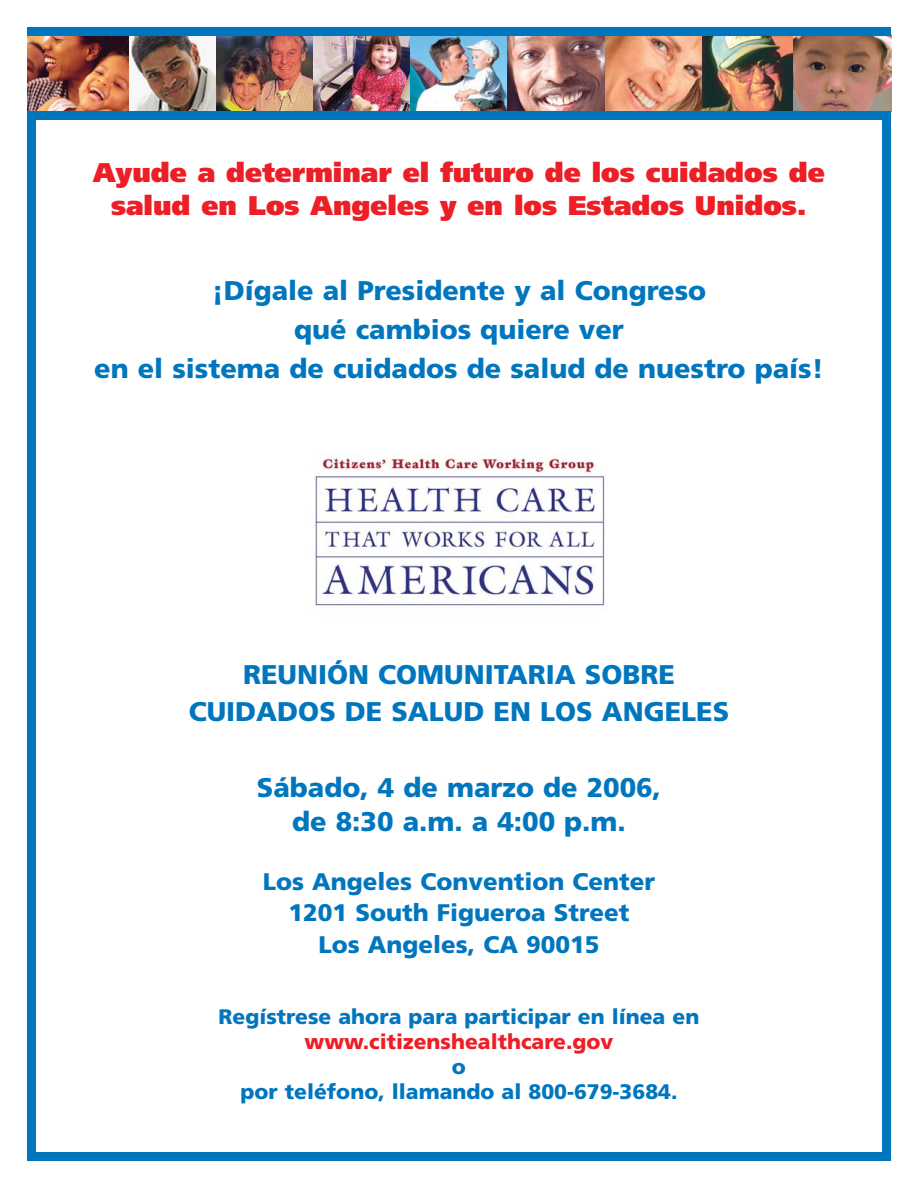
<style>
.page{position:relative;width:918px;height:1188px;background:#fff}
.page>*{position:absolute;margin:0;border:0;box-sizing:border-box;transform-origin:0 0}
.t1{font:900 27px/39px "Frutiger";color:#0076be;text-align:center}
.t2{font:900 27px/32.4px "Frutiger";color:#ed1e25;text-align:center}
.t3{font:900 24px/31.5px "Frutiger";color:#0076be;text-align:center}
.t4{font:900 21px/25.2px "Frutiger";color:#0076be;text-align:center}
.t5{font:900 21px "Frutiger";color:#ed1e25}
</style>
<div class="page">
<img style="left:128px;top:35px;width:666px;height:77px">
<img style="left:794px;top:35px;width:97px;height:77px">
<img style="left:27px;top:35px;width:101px;height:77px">
<div style="left:27px;top:27px;width:864px;height:8px;background:#0076be"></div>
<div style="left:27px;top:112px;width:864px;height:8px;background:#0076be"></div>
<div style="left:27px;top:117px;width:8px;height:1044px;background:#0076be"></div>
<div style="left:883px;top:117px;width:8px;height:1044px;background:#0076be"></div>
<div style="left:27px;top:1153px;width:864px;height:8px;background:#0076be"></div>
<img style="left:315px;top:454px;width:290px;height:156px">
<p class="t2" style="left:93px;top:156px;width:733px">Ayude a determinar el futuro de los cuidados de salud en Los Angeles y en los Estados Unidos.</p>
<p class="t1" style="left:94px;top:271px;width:731px">¡Dígale al Presidente y al Congreso<br>qué cambios quiere ver<br>en el sistema de cuidados de salud de nuestro país!</p>
<p class="t1" style="left:189px;top:655px;width:542px;line-height:37.5px">REUNIÓN COMUNITARIA SOBRE<br>CUIDADOS DE SALUD EN LOS ANGELES</p>
<p class="t1" style="left:257px;top:769px;width:406px;line-height:34.5px">Sábado, 4 de marzo de 2006, de 8:30 a.m. a 4:00 p.m.</p>
<p class="t3" style="left:263px;top:865px;width:394px">Los Angeles Convention Center<br>1201 South Figueroa Street<br>Los Angeles, CA 90015</p>
<p class="t4" style="left:219px;top:1004px;width:482px">Regístrese ahora para participar en línea en</p>
<p class="t5" style="left:305px;top:1029px;width:310px">www.citizenshealthcare.gov</p>
<p class="t4" style="left:241px;top:1054px;width:438px">o<br>por teléfono, llamando al 800-679-3684.</p>
</div>
